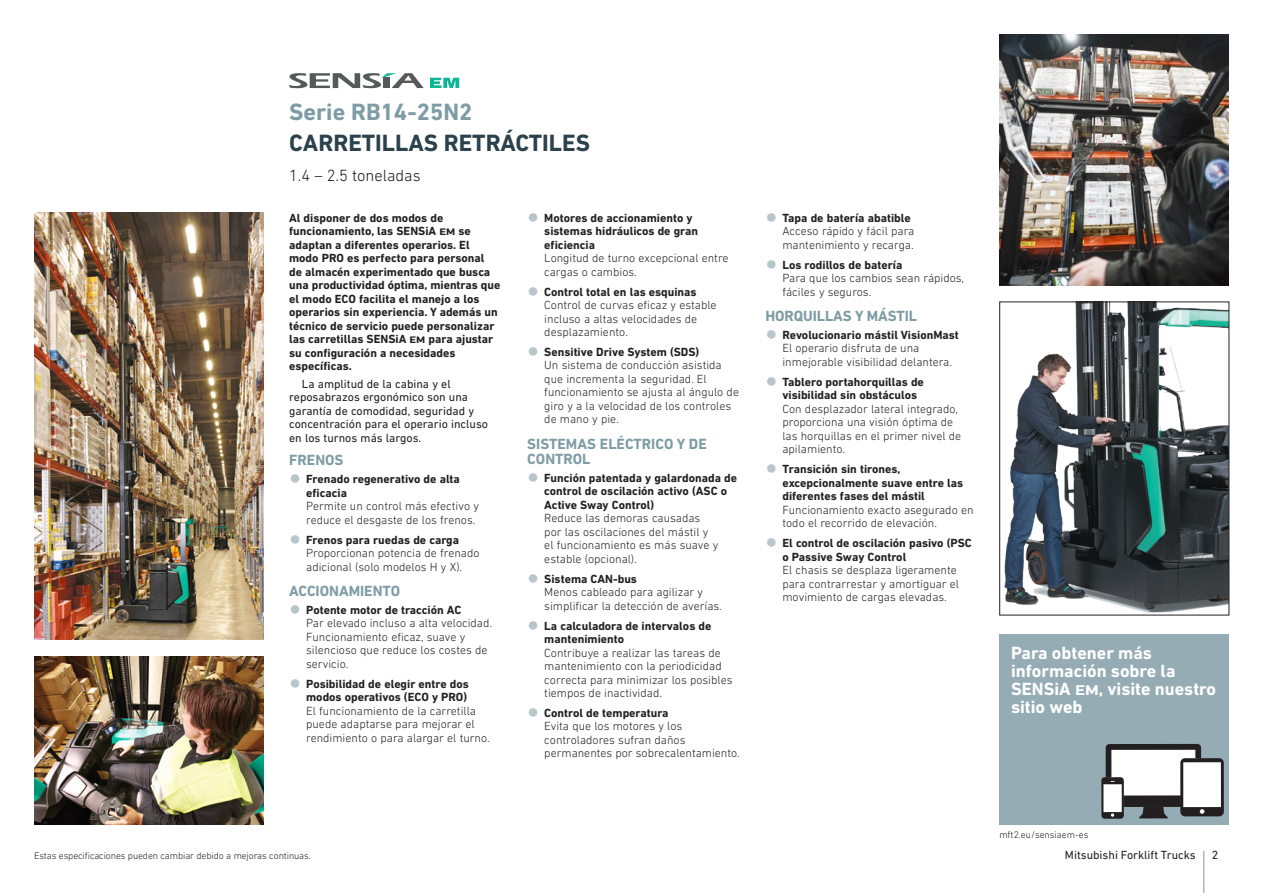
<style>
.page{position:relative;width:1263px;height:893px;background:#fff}
.page>*{position:absolute;margin:0;border:0;box-sizing:border-box;transform-origin:0 0}
.t1{font:700 24px "DIN Next LT Pro";color:#2c414c}
.t2{font:700 24px "DIN Next LT Pro";color:#7e9ca5}
.t3{font:700 18px/18px "DIN Next LT Pro";color:#fff}
.t4{font:300 16.5px "DIN Next LT Pro";color:#23191c}
.t5{font:700 15px/15px "DIN Next LT Pro";color:#7e9ca5}
.t6{font:300 12px/13.5px "DIN Next LT Pro";color:#231f20}
.t7{font:700 12px/13.5px "DIN Next LT Pro";color:#231f20}
.t8{font:12px/13.5px "DIN Next LT Pro";color:#231f20}
.t9{font:300 9.75px "DIN Next LT Pro";letter-spacing:-.01em;color:#231f20}
.s1{font-size:9.6px}
.s2{font-family:"Helvetica Neue LT Std";font-weight:300;font-stretch:condensed;font-size:24px;color:#b8c6cc}
.s3{font-family:"Helvetica Neue LT Std";font-stretch:condensed;font-size:24px;color:#b8c6cc}
.s4{font-weight:700}
.s5{font-size:14.4px}
</style>
<div class="page">
<div style="left:999px;top:634px;width:230px;height:191px;background:#95acb4"></div>
<div style="left:1111px;top:750px;width:84px;height:46px;background:#fff"></div>
<svg style="left:1139px;top:807px;width:29px;height:12px"></svg>
<div style="left:1101px;top:777px;width:23px;height:42px;background:#231f20;border-radius:3px"></div>
<svg style="left:1111px;top:813px;width:3px;height:4px"></svg>
<div style="left:1103px;top:784px;width:19px;height:28px;background:#fff"></div>
<div style="left:1180px;top:758px;width:44px;height:58px;background:#231f20;border-radius:5px"></div>
<svg style="left:1200px;top:809px;width:4px;height:5px"></svg>
<div style="left:1183px;top:762px;width:38px;height:45px;background:#fff"></div>
<svg style="left:1106px;top:744px;width:95px;height:38px"></svg>
<div style="left:1124px;top:795px;width:57px;height:12px;background:#231f20"></div>
<svg style="left:289px;top:73px;width:135px;height:15px"></svg>
<svg style="left:430px;top:78px;width:29px;height:10px"></svg>
<img style="left:34px;top:213px;width:230px;height:427px">
<img style="left:34px;top:657px;width:230px;height:167px">
<img style="left:1004px;top:304px;width:223px;height:309px">
<div style="left:999px;top:302px;width:230px;height:313px;border:1px solid #231f20"></div>
<img style="left:999px;top:34px;width:230px;height:252px">
<hr style="left:1203px;top:851px;width:1px;height:42px;background:#7e9ca5">
<h1 class="t2" style="left:289px;top:98px;width:185px">Serie RB14-25N2</h1>
<h1 class="t1" style="left:289px;top:129px;width:302px">CARRETILLAS RETRÁCTILES</h1>
<h3 class="t4" style="left:289px;top:165px;width:133px">1.4 – 2.5 toneladas</h3>
<p class="t7" style="left:289px;top:211px;width:213px">Al disponer de dos modos de funcionamiento, las SENSiA <span class="s1">EM</span> se adaptan a diferentes operarios. El modo PRO es perfecto para personal<br>de almacén experimentado que busca una productividad óptima, mientras que el modo ECO facilita el manejo a los operarios sin experiencia. Y además un técnico de servicio puede personalizar las carretillas SENSiA <span class="s1">EM</span> para ajustar su configuración a necesidades específicas.</p>
<p class="t8" style="left:289px;top:377px;width:200px;text-indent:13px">La amplitud de la cabina y el reposabrazos ergonómico son una garantía de comodidad, seguridad y concentración para el operario incluso en los turnos más largos.</p>
<p class="t5" style="left:289px;top:453px;width:56px">FRENOS</p>
<p class="t7" style="left:306px;top:472px;width:155px;text-indent:-17px"><span class="s2">•</span> Frenado regenerativo de alta eficacia</p>
<p class="t6" style="left:306px;top:499px;width:174px">Permite un control más efectivo y reduce el desgaste de los frenos.</p>
<p class="t6" style="left:306px;top:533px;width:175px;text-indent:-17px"><span class="s3">•</span> <span class="s4">Frenos para ruedas de carga<br></span>Proporcionan potencia de frenado adicional (solo modelos H y X).</p>
<p class="t5" style="left:289px;top:583px;width:112px">ACCIONAMIENTO</p>
<p class="t6" style="left:306px;top:603px;width:187px;text-indent:-17px"><span class="s3">•</span> <span class="s4">Potente motor de tracción AC<br></span>Par elevado incluso a alta velocidad.<br>Funcionamiento eficaz, suave y silencioso que reduce los costes de servicio.</p>
<p class="t7" style="left:289px;top:677px;width:181px;text-align:right"><span class="s2">•</span> Posibilidad de elegir entre dos modos operativos (ECO y PRO)</p>
<p class="t6" style="left:306px;top:704px;width:185px">El funcionamiento de la carretilla puede adaptarse para mejorar el rendimiento o para alargar el turno.</p>
<p class="t7" style="left:544px;top:211px;width:155px;text-indent:-17px"><span class="s2">•</span> Motores de accionamiento y sistemas hidráulicos de gran eficiencia</p>
<p class="t6" style="left:544px;top:251px;width:186px">Longitud de turno excepcional entre cargas o cambios.</p>
<p class="t6" style="left:544px;top:285px;width:174px;text-indent:-17px"><span class="s3">•</span> <span class="s4">Control total en las esquinas<br></span>Control de curvas eficaz y estable incluso a altas velocidades de desplazamiento.</p>
<p class="t6" style="left:544px;top:345px;width:196px;text-indent:-17px"><span class="s3">•</span> <span class="s4">Sensitive Drive System (SDS)<br></span>Un sistema de conducción asistida que incrementa la seguridad. El funcionamiento se ajusta al ángulo de giro y a la velocidad de los controles de mano y pie.</p>
<p class="t5" style="left:527px;top:436px;width:181px">SISTEMAS ELÉCTRICO Y DE<br>CONTROL</p>
<p class="t7" style="left:544px;top:471px;width:194px;text-indent:-17px"><span class="s2">•</span> Función patentada y galardonada de control de oscilación activo (ASC o<br>Active Sway Control)</p>
<p class="t6" style="left:544px;top:511px;width:176px">Reduce las demoras causadas por las oscilaciones del mástil y el funcionamiento es más suave y estable (opcional).</p>
<p class="t6" style="left:544px;top:572px;width:179px;text-indent:-17px"><span class="s3">•</span> <span class="s4">Sistema CAN-bus<br></span>Menos cableado para agilizar y simplificar la detección de averías.</p>
<p class="t7" style="left:544px;top:619px;width:169px;text-indent:-17px"><span class="s2">•</span> La calculadora de intervalos de mantenimiento</p>
<p class="t6" style="left:544px;top:646px;width:190px">Contribuye a realizar las tareas de mantenimiento con la periodicidad correcta para minimizar los posibles tiempos de inactividad.</p>
<p class="t6" style="left:544px;top:706px;width:197px;text-indent:-17px"><span class="s3">•</span> <span class="s4">Control de temperatura<br></span>Evita que los motores y los controladores sufran daños permanentes por sobrecalentamiento.</p>
<p class="t6" style="left:782px;top:211px;width:133px;text-indent:-17px"><span class="s3">•</span> <span class="s4">Tapa de batería abatible<br></span>Acceso rápido y fácil para mantenimiento y recarga.</p>
<p class="t6" style="left:782px;top:258px;width:183px;text-indent:-17px"><span class="s3">•</span> <span class="s4">Los rodillos de batería<br></span>Para que los cambios sean rápidos, fáciles y seguros.</p>
<p class="t5" style="left:765px;top:308px;width:153px">HORQUILLAS Y MÁSTIL</p>
<p class="t6" style="left:782px;top:328px;width:178px;text-indent:-17px"><span class="s3">•</span> <span class="s4">Revolucionario mástil VisionMast<br></span>El operario disfruta de una inmejorable visibilidad delantera.</p>
<p class="t7" style="left:782px;top:375px;width:143px;text-indent:-17px"><span class="s2">•</span> Tablero portahorquillas de visibilidad sin obstáculos</p>
<p class="t6" style="left:782px;top:402px;width:180px">Con desplazador lateral integrado, proporciona una visión óptima de las horquillas en el primer nivel de apilamiento.</p>
<p class="t7" style="left:782px;top:462px;width:182px;text-indent:-17px"><span class="s2">•</span> Transición sin tirones, excepcionalmente suave entre las diferentes fases del mástil</p>
<p class="t6" style="left:782px;top:503px;width:193px">Funcionamiento exacto asegurado en todo el recorrido de elevación.</p>
<p class="t7" style="left:782px;top:536px;width:191px;text-indent:-17px"><span class="s2">•</span> El control de oscilación pasivo (PSC o Passive Sway Control</p>
<p class="t6" style="left:782px;top:563px;width:178px">El chasis se desplaza ligeramente para contrarrestar y amortiguar el movimiento de cargas elevadas.</p>
<h2 class="t3" style="left:1011px;top:644px;width:207px">Para obtener más información sobre la<br>SENSiA <span class="s5">EM</span>, visite nuestro sitio web</h2>
<p class="t9" style="left:34px;top:850px;width:278px">Estas especificaciones pueden cambiar debido a mejoras continuas.</p>
<p class="t9" style="left:999px;top:829px;width:91px">mft2.eu/sensiaem-es</p>
<p class="t8" style="left:1065px;top:848px;width:132px">Mitsubishi Forklift Trucks</p>
<p class="t8" style="left:1212px;top:848px;width:8px">2</p>
</div>
